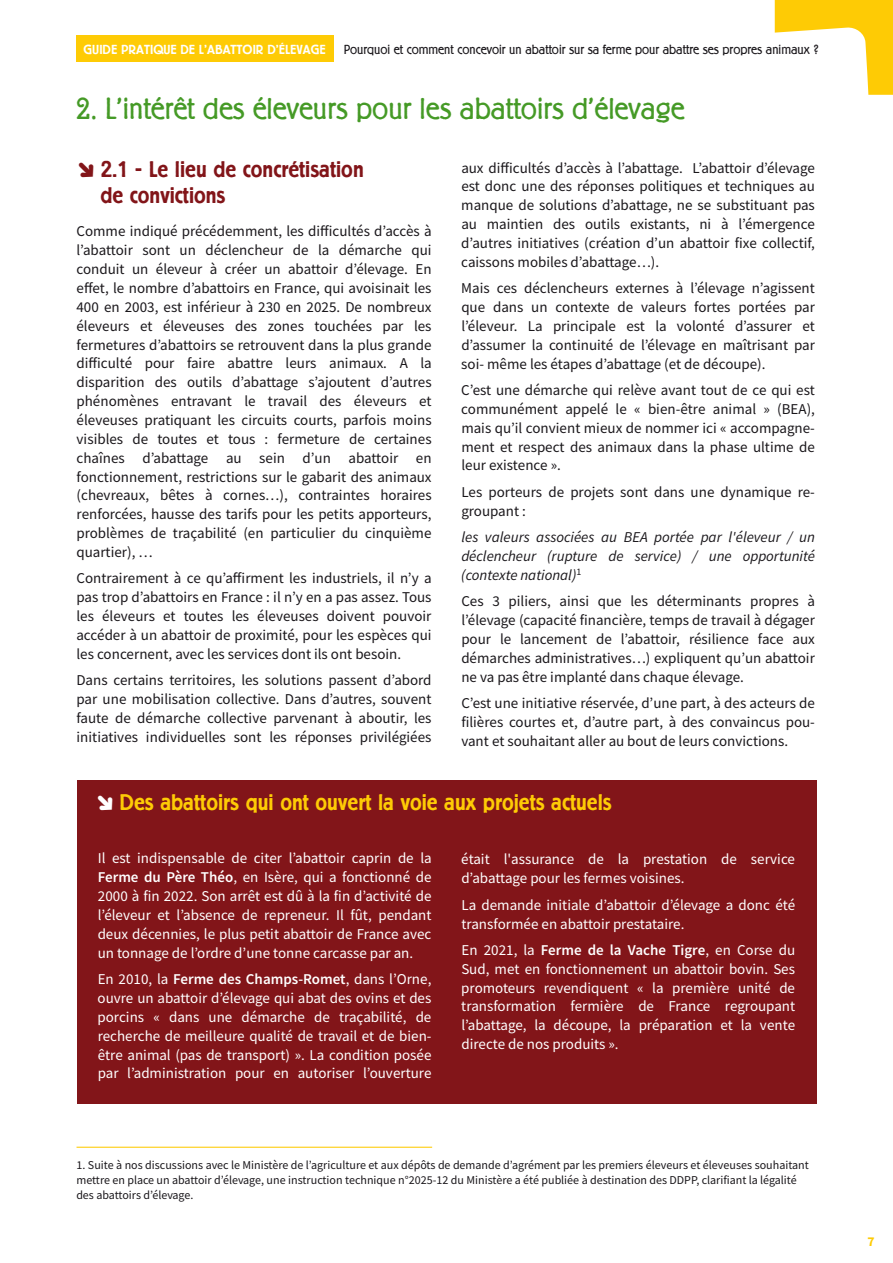
<style>
.page{position:relative;width:893px;height:1263px;background:#fff}
.page>*{position:absolute;margin:0;border:0;box-sizing:border-box;transform-origin:0 0}
.t1{font:300 30px "Berliner Grotesk";color:#459a26}
.t2{font:500 22.5px "Berliner Grotesk";color:#fecb05}
.t3{font:500 22.5px/25.5px "Berliner Grotesk";color:#821519}
.t4{font:15px/18.9px "Source Sans Pro";letter-spacing:-.005em;color:#1a171b;text-align:justify}
.t5{font:15px/18.9px "Source Sans Pro";letter-spacing:-.005em;color:#fff;text-align:justify}
.t6{font:italic 15px/18.9px "Source Sans Pro";letter-spacing:-.005em;color:#1a171b;text-align:justify}
.t7{font:700 13.5px "Source Sans Pro";color:#fecb05}
.t8{font:300 13.05px "Berliner Grotesk";color:#1a171b}
.t9{font:500 13.05px "Berliner Grotesk";color:#fff}
.t10{font:12px/15px "Source Sans Pro";letter-spacing:-.005em;color:#1a171b}
.s1{font-weight:600}
</style>
<div class="page">
<div style="left:77px;top:780px;width:739px;height:324px;background:#821519"></div>
<svg style="left:775px;top:0;width:118px;height:95px"></svg>
<hr style="left:77px;top:1147px;width:355px;height:1px;background:#fecb05">
<div style="left:77px;top:36px;width:257px;height:26px;background:#fecb05"></div>
<p class="t9" style="left:84px;top:44px;width:244px">GUIDE PRATIQUE DE L’ABATTOIR D’ÉLEVAGE</p>
<p class="t8" style="left:344px;top:44px;width:476px">Pourquoi et comment concevoir un abattoir sur sa ferme pour abattre ses propres animaux ?</p>
<h1 class="t1" style="left:76px;top:97px;width:610px">2. L’intérêt des éleveurs pour les abattoirs d’élevage</h1>
<h2 class="t3" style="left:100px;top:158px;width:265px">2.1 - Le lieu de concrétisation de convictions</h2>
<p class="t4" style="left:76px;top:222px;width:357px">Comme indiqué précédemment, les difficultés d’accès à l’abattoir sont un déclencheur de la démarche qui conduit un éleveur à créer un abattoir d’élevage. En effet, le nombre d’abattoirs en France, qui avoisinait les 400 en 2003, est inférieur à 230 en 2025. De nombreux éleveurs et éleveuses des zones touchées par les fermetures d’abattoirs se retrouvent dans la plus grande difficulté pour faire abattre leurs animaux. A la disparition des outils d’abattage s’ajoutent d’autres phénomènes entravant le travail des éleveurs et éleveuses pratiquant les circuits courts, parfois moins visibles de toutes et tous : fermeture de certaines chaînes d’abattage au sein d’un abattoir en fonctionnement, restrictions sur le gabarit des animaux (chevreaux, bêtes à cornes…), contraintes horaires renforcées, hausse des tarifs pour les petits apporteurs, problèmes de traçabilité (en particulier du cinquième quartier), …</p>
<p class="t4" style="left:76px;top:569px;width:357px">Contrairement à ce qu’affirment les industriels, il n’y a pas trop d’abattoirs en France : il n’y en a pas assez. Tous les éleveurs et toutes les éleveuses doivent pouvoir accéder à un abattoir de proximité, pour les espèces qui les concernent, avec les services dont ils ont besoin.</p>
<p class="t4" style="left:76px;top:670px;width:357px">Dans certains territoires, les solutions passent d’abord par une mobilisation collective. Dans d’autres, souvent faute de démarche collective parvenant à aboutir, les initiatives individuelles sont les réponses privilégiées</p>
<p class="t4" style="left:461px;top:158px;width:355px">aux difficultés d’accès à l’abattage. L’abattoir d’élevage est donc une des réponses politiques et techniques au manque de solutions d’abattage, ne se substituant pas au maintien des outils existants, ni à l’émergence d’autres initiatives (création d’un abattoir fixe collectif, caissons mobiles d’abattage…).</p>
<p class="t4" style="left:461px;top:278px;width:355px">Mais ces déclencheurs externes à l’élevage n’agissent que dans un contexte de valeurs fortes portées par l’éleveur. La principale est la volonté d’assurer et d’assumer la continuité de l’élevage en maîtrisant par soi- même les étapes d’abattage (et de découpe).</p>
<p class="t4" style="left:461px;top:380px;width:355px">C’est une démarche qui relève avant tout de ce qui est communément appelé le « bien-être animal » (BEA), mais qu’il convient mieux de nommer ici « accompagne&shy;ment et respect des animaux dans la phase ultime de leur existence ».</p>
<p class="t4" style="left:461px;top:482px;width:355px">Les porteurs de projets sont dans une dynamique re&shy;groupant :</p>
<p class="t6" style="left:461px;top:527px;width:355px">les valeurs associées au BEA portée par l'éleveur / un déclencheur (rupture de service) / une opportunité (contexte national)<sup>1</sup></p>
<p class="t4" style="left:461px;top:591px;width:355px">Ces 3 piliers, ainsi que les déterminants propres à l’élevage (capacité financière, temps de travail à dégager pour le lancement de l’abattoir, résilience face aux démarches administratives…) expliquent qu’un abattoir ne va pas être implanté dans chaque élevage.</p>
<p class="t4" style="left:461px;top:693px;width:355px">C’est une initiative réservée, d’une part, à des acteurs de filières courtes et, d’autre part, à des convaincus pou&shy;vant et souhaitant aller au bout de leurs convictions.</p>
<h2 class="t2" style="left:120px;top:793px;width:494px">Des abattoirs qui ont ouvert la voie aux projets actuels</h2>
<p class="t5" style="left:98px;top:849px;width:335px">Il est indispensable de citer l’abattoir caprin de la <span class="s1">Ferme du Père Théo</span>, en Isère, qui a fonctionné de 2000 à fin 2022. Son arrêt est dû à la fin d’activité de l’éleveur et l’absence de repreneur. Il fût, pendant deux décennies, le plus petit abattoir de France avec un tonnage de l’ordre d’une tonne carcasse par an.</p>
<p class="t5" style="left:98px;top:969px;width:335px">En 2010, la <span class="s1">Ferme des Champs-Romet</span>, dans l’Orne, ouvre un abattoir d’élevage qui abat des ovins et des porcins « dans une démarche de traçabilité, de recherche de meilleure qualité de travail et de bien&shy;être animal (pas de transport) ». La condition posée par l’administration pour en autoriser l’ouverture</p>
<p class="t5" style="left:461px;top:850px;width:335px">était l'assurance de la prestation de service d’abattage pour les fermes voisines.</p>
<p class="t5" style="left:461px;top:895px;width:335px">La demande initiale d’abattoir d’élevage a donc été transformée en abattoir prestataire.</p>
<p class="t5" style="left:461px;top:940px;width:335px">En 2021, la <span class="s1">Ferme de la Vache Tigre</span>, en Corse du Sud, met en fonctionnement un abattoir bovin. Ses promoteurs revendiquent « la première unité de transformation fermière de France regroupant l’abattage, la découpe, la préparation et la vente directe de nos produits ».</p>
<p class="t10" style="left:76px;top:1158px;width:734px">1. Suite à nos discussions avec le Ministère de l’agriculture et aux dépôts de demande d’agrément par les premiers éleveurs et éleveuses souhaitant mettre en place un abattoir d’élevage, une instruction technique n°2025-12 du Ministère a été publiée à destination des DDPP, clarifiant la légalité des abattoirs d’élevage.</p>
<p class="t7" style="left:867px;top:1233px;width:9px">7</p>
</div>
